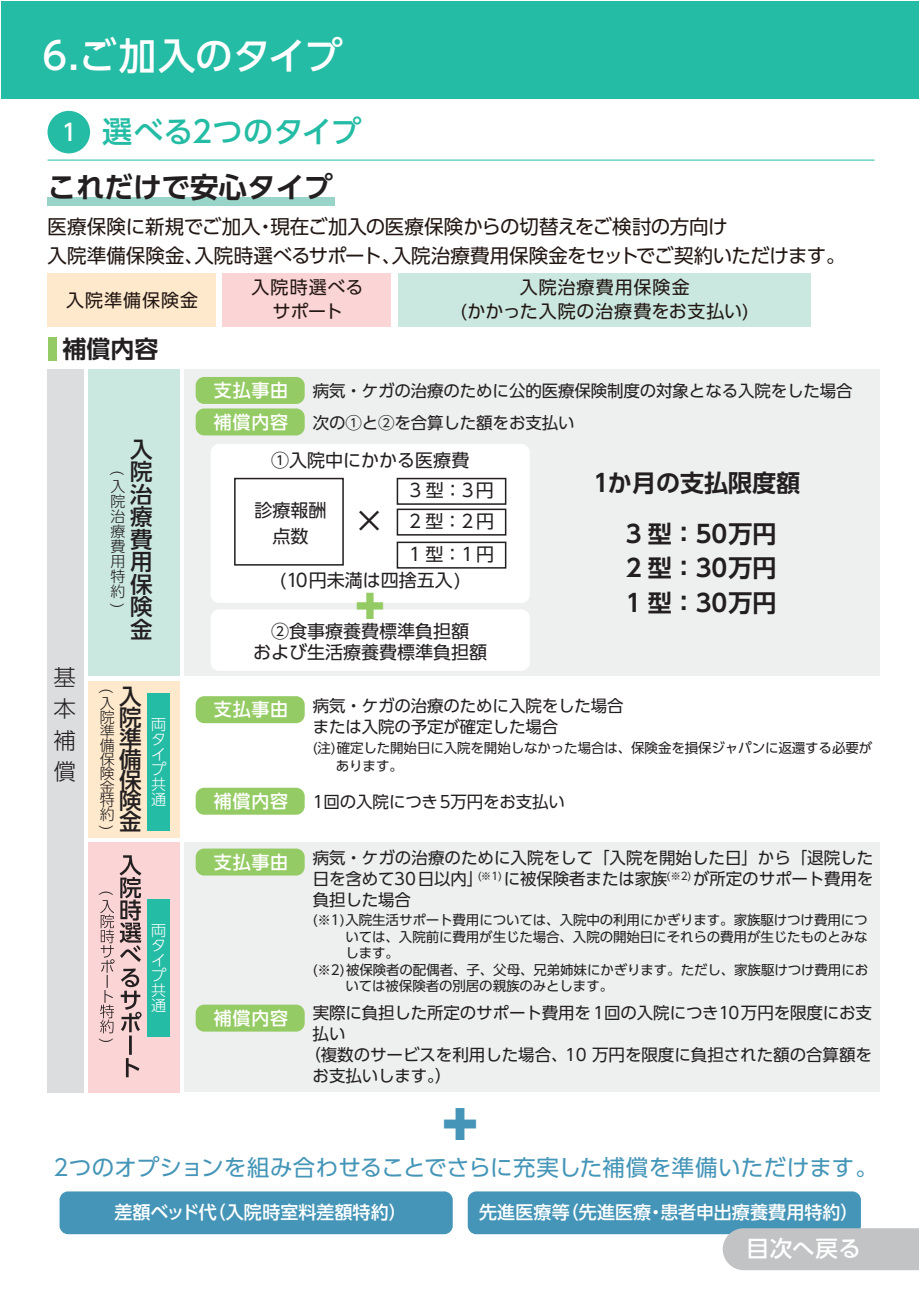
<style>
.page{position:relative;width:919px;height:1289px;background:#fff}
.page>*{position:absolute;margin:0;border:0;box-sizing:border-box;transform-origin:0 0}
.t1{font:42px "Hira Kaku Std W9";color:#4495b7}
.t2{font:500 37.5px "UD Shin Go Pro";color:#fff}
.t3{font:34.5px "Hira Kaku Std W9";color:#95cb64}
.t4{font:31.5px "UD Shin Go Pro";color:#231f20}
.t5{font:500 30px "UD Shin Go Pro";letter-spacing:.01em;color:#24bca4}
.t6{font:700 28.5px "UD Shin Go Pro De";color:#231f20}
.t7{font:700 24px/51.2px "UD Shin Go Pro De";color:#231f20;text-align:center}
.t8{font:22.5px "UD Shin Go Pro";letter-spacing:.005em;color:#4495b7}
.t9{font:500 22.5px "UD Shin Go Pro";color:#231f20}
.t10{font:500 22.5px "UD Shin Go Pro";letter-spacing:.025em;color:#fff}
.t11{font:300 22.5px "UD Shin Go Pro";color:#231f20}
.t12{font:19.5px/28.5px "UD Shin Go Pro";letter-spacing:-.005em;color:#221713}
.t13{font:18px/25.5px "UD Shin Go Pro";color:#231f20;text-align:center}
.t14{font:500 18px "UD Shin Go Pro";letter-spacing:.01em;color:#fff}
.t15{font:18px/24px "UD Shin Go Pro";letter-spacing:.045em;color:#221713;text-align:center}
.t16{font:18px/24px "UD Shin Go Pro";letter-spacing:.025em;color:#221713;text-align:center}
.t17{font:16.5px/21px "UD Shin Go Pro";letter-spacing:-.01em;color:#231f20}
.t18{font:300 15px "UD Shin Go Pro";color:#231f20}
.t19{font:300 15px "UD Shin Go Pro";color:#fff}
.t20{font:13.5px/18px "UD Shin Go Pro";letter-spacing:-.01em;color:#231f20}
.s1{font-size:23.1px;color:#fff}
</style>
<div class="page">
<div style="left:48px;top:369px;width:36px;height:724px;background:#dcdddf"></div>
<div style="left:48px;top:337px;width:8px;height:23px;background:#95cb64"></div>
<div style="left:88px;top:369px;width:91px;height:307px;background:#cae7e0"></div>
<div style="left:184px;top:369px;width:695px;height:307px;background:#eef0f0"></div>
<div style="left:184px;top:842px;width:695px;height:250px;background:#eef0f0"></div>
<div style="left:196px;top:377px;width:109px;height:27px;background:#95cb64;border-radius:9px"></div>
<div style="left:88px;top:680px;width:91px;height:157px;background:#fee9cc"></div>
<div style="left:196px;top:696px;width:109px;height:27px;background:#95cb64;border-radius:9px"></div>
<div style="left:196px;top:408px;width:109px;height:27px;background:#95cb64;border-radius:9px"></div>
<div style="left:211px;top:444px;width:319px;height:159px;background:#fff;border-radius:9px"></div>
<div style="left:211px;top:609px;width:319px;height:62px;background:#fff;border-radius:9px"></div>
<div style="left:196px;top:787px;width:109px;height:27px;background:#95cb64;border-radius:9px"></div>
<div style="left:88px;top:842px;width:91px;height:250px;background:#fbd4d5"></div>
<svg style="left:100px;top:855px;width:41px;height:222px"></svg>
<div style="left:196px;top:848px;width:109px;height:27px;background:#95cb64;border-radius:9px"></div>
<div style="left:196px;top:1004px;width:109px;height:27px;background:#95cb64;border-radius:9px"></div>
<div style="left:396px;top:478px;width:110px;height:27px;border:2px solid #231f20"></div>
<div style="left:234px;top:478px;width:110px;height:87px;border:2px solid #231f20"></div>
<div style="left:396px;top:508px;width:110px;height:27px;border:2px solid #231f20"></div>
<div style="left:396px;top:541px;width:110px;height:27px;border:2px solid #231f20"></div>
<div style="left:148px;top:692px;width:22px;height:138px;background:#24bca4"></div>
<div style="left:148px;top:898px;width:22px;height:138px;background:#24bca4"></div>
<div style="left:467px;top:1191px;width:393px;height:43px;background:#4495b7;border-radius:9px"></div>
<div style="left:60px;top:1191px;width:392px;height:43px;background:#4495b7;border-radius:9px"></div>
<div style="left:1px;top:1px;width:917px;height:98px;background:#24bca4"></div>
<hr style="left:48px;top:160px;width:826px;height:1px;background:#24bca4">
<div style="left:48px;top:111px;width:42px;height:42px;background:#24bca4;border-radius:50%"></div>
<div style="left:48px;top:197px;width:287px;height:8px;background:#98d4c8"></div>
<div style="left:48px;top:273px;width:168px;height:53px;background:#fee9cc"></div>
<div style="left:222px;top:273px;width:168px;height:53px;background:#fbd4d5"></div>
<div style="left:397px;top:273px;width:413px;height:53px;background:#cae7e0"></div>
<div style="left:722px;top:1228px;width:196px;height:42px;background:#c2c3c5"></div>
<h2 class="t2" style="left:42px;top:25px;width:301px">6.ご加入のタイプ</h2>
<h3 class="t5" style="left:62px;top:107px;width:301px"><span class="s1">1</span> 選べる2つのタイプ</h3>
<h3 class="t6" style="left:48px;top:164px;width:286px">これだけで安心タイプ</h3>
<p class="t12" style="left:48px;top:212px;width:799px">医療保険に新規でご加入・現在ご加入の医療保険からの切替えをご検討の方向け<br>入院準備保険金、入院時選べるサポート、入院治療費用保険金をセットでご契約いただけます。</p>
<p class="t15" style="left:66px;top:287px;width:133px">入院準備保険金</p>
<p class="t15" style="left:460px;top:275px;width:290px">入院治療費用保険金<br>(かかった入院の治療費をお支払い)</p>
<p class="t16" style="left:251px;top:275px;width:113px">入院時選べるサポート</p>
<h3 class="t7" style="left:63px;top:323px;width:97px">補償内容</h3>
<h3 class="t9" style="left:130px;top:431px;width:24px">入</h3>
<h3 class="t9" style="left:130px;top:453px;width:24px">院</h3>
<p class="t18" style="left:130px;top:470px;width:7px;rotate:90deg">(</p>
<p class="t18" style="left:111px;top:474px;width:16px">入</p>
<h3 class="t9" style="left:130px;top:476px;width:24px">治</h3>
<p class="t18" style="left:111px;top:489px;width:16px">院</p>
<h3 class="t9" style="left:130px;top:498px;width:24px">療</h3>
<p class="t18" style="left:111px;top:504px;width:16px">治</p>
<p class="t18" style="left:111px;top:519px;width:16px">療</p>
<h3 class="t9" style="left:130px;top:521px;width:24px">費</h3>
<p class="t18" style="left:111px;top:534px;width:16px">費</p>
<h3 class="t9" style="left:130px;top:543px;width:24px">用</h3>
<p class="t18" style="left:111px;top:549px;width:16px">用</p>
<p class="t18" style="left:111px;top:564px;width:16px">特</p>
<h3 class="t9" style="left:130px;top:566px;width:24px">保</h3>
<p class="t18" style="left:111px;top:579px;width:16px">約</p>
<h3 class="t9" style="left:130px;top:588px;width:24px">険</h3>
<p class="t18" style="left:130px;top:603px;width:7px;rotate:90deg">)</p>
<h3 class="t9" style="left:130px;top:611px;width:24px">金</h3>
<h3 class="t11" style="left:54px;top:659px;width:24px">基</h3>
<h3 class="t11" style="left:54px;top:690px;width:24px">本</h3>
<h3 class="t11" style="left:54px;top:722px;width:24px">補</h3>
<h3 class="t11" style="left:54px;top:753px;width:24px">償</h3>
<h3 class="t9" style="left:119px;top:678px;width:24px">入</h3>
<p class="t18" style="left:119px;top:688px;width:7px;rotate:90deg">(</p>
<p class="t18" style="left:100px;top:691px;width:16px">入</p>
<h3 class="t9" style="left:119px;top:699px;width:24px">院</h3>
<p class="t18" style="left:100px;top:705px;width:16px">院</p>
<p class="t18" style="left:100px;top:719px;width:16px">準</p>
<h3 class="t9" style="left:119px;top:720px;width:24px">準</h3>
<p class="t18" style="left:100px;top:733px;width:16px">備</p>
<h3 class="t9" style="left:119px;top:741px;width:24px">備</h3>
<p class="t18" style="left:100px;top:747px;width:16px">保</p>
<p class="t18" style="left:100px;top:760px;width:16px">険</p>
<h3 class="t9" style="left:119px;top:761px;width:24px">保</h3>
<p class="t18" style="left:100px;top:774px;width:16px">金</p>
<h3 class="t9" style="left:119px;top:782px;width:24px">険</h3>
<p class="t18" style="left:100px;top:788px;width:16px">特</p>
<p class="t18" style="left:100px;top:802px;width:16px">約</p>
<h3 class="t9" style="left:119px;top:803px;width:24px">金</h3>
<p class="t18" style="left:119px;top:824px;width:7px;rotate:90deg">)</p>
<p class="t19" style="left:151px;top:712px;width:16px">両</p>
<p class="t19" style="left:151px;top:727px;width:16px">タ</p>
<p class="t19" style="left:151px;top:742px;width:16px">イ</p>
<p class="t19" style="left:151px;top:757px;width:16px">プ</p>
<p class="t19" style="left:151px;top:772px;width:16px">共</p>
<p class="t19" style="left:151px;top:787px;width:16px">通</p>
<p class="t18" style="left:119px;top:889px;width:7px;rotate:90deg">(</p>
<p class="t19" style="left:151px;top:918px;width:16px">両</p>
<p class="t19" style="left:151px;top:933px;width:16px">タ</p>
<p class="t19" style="left:151px;top:948px;width:16px">イ</p>
<p class="t19" style="left:151px;top:963px;width:16px">プ</p>
<p class="t19" style="left:151px;top:978px;width:16px">共</p>
<p class="t19" style="left:151px;top:993px;width:16px">通</p>
<p class="t18" style="left:119px;top:1037px;width:7px;rotate:90deg">)</p>
<p class="t14" style="left:214px;top:375px;width:76px">支払事由</p>
<p class="t17" style="left:312px;top:379px;width:541px">病気・ケガの治療のために公的医療保険制度の対象となる入院をした場合</p>
<p class="t14" style="left:214px;top:407px;width:76px">補償内容</p>
<p class="t17" style="left:312px;top:412px;width:263px">次の①と②を合算した額をお支払い</p>
<p class="t13" style="left:271px;top:447px;width:199px">①入院中にかかる医療費</p>
<p class="t13" style="left:409px;top:477px;width:86px">3 型：3円</p>
<h3 class="t7" style="left:593px;top:456px;width:208px">1か月の支払限度額<br>3 型：50万円</h3>
<h3 class="t7" style="left:625px;top:550px;width:152px;line-height:34.5px;text-align:left">2 型：30万円<br>1 型：30万円</h3>
<p class="t13" style="left:254px;top:497px;width:73px">診療報酬点数</p>
<h3 class="t4" style="left:353px;top:495px;width:33px">×</h3>
<p class="t13" style="left:409px;top:504px;width:86px;line-height:33px;text-align:left">2 型：2円<br>1 型：1円</p>
<p class="t13" style="left:280px;top:566px;width:182px">(10円未満は四捨五入)</p>
<h3 class="t3" style="left:353px;top:587px;width:36px">＋</h3>
<p class="t13" style="left:253px;top:620px;width:235px;line-height:21px">②食事療養費標準負担額<br>および生活療養費標準負担額</p>
<p class="t14" style="left:214px;top:694px;width:76px">支払事由</p>
<p class="t17" style="left:312px;top:694px;width:312px">病気・ケガの治療のために入院をした場合または入院の予定が確定した場合</p>
<p class="t20" style="left:336px;top:738px;width:538px;text-indent:-23px">(注)確定した開始日に入院を開始しなかった場合は、保険金を損保ジャパンに返還する必要があります。</p>
<p class="t14" style="left:214px;top:786px;width:76px">補償内容</p>
<p class="t17" style="left:312px;top:790px;width:254px">1回の入院につき5万円をお支払い</p>
<p class="t14" style="left:214px;top:847px;width:76px">支払事由</p>
<p class="t17" style="left:312px;top:846px;width:562px;text-align:justify">病気・ケガの治療のために入院をして「入院を開始した日」から「退院した日を含めて30日以内」<sup>(※1)</sup> に被保険者または家族<sup>(※2)</sup> が所定のサポート費用を負担した場合</p>
<p class="t14" style="left:214px;top:1003px;width:76px">補償内容</p>
<p class="t20" style="left:312px;top:910px;width:556px">(※1)入院生活サポート費用については、入院中の利用にかぎります。家族駆けつけ費用につ</p>
<p class="t20" style="left:345px;top:927px;width:523px">いては、入院前に費用が生じた場合、入院の開始日にそれらの費用が生じたものとみな</p>
<p class="t20" style="left:345px;top:943px;width:55px">します。</p>
<p class="t20" style="left:312px;top:960px;width:557px">(※2)被保険者の配偶者、子、父母、兄弟姉妹にかぎります。ただし、家族駆けつけ費用にお</p>
<p class="t20" style="left:345px;top:976px;width:269px">いては被保険者の別居の親族のみとします。</p>
<p class="t17" style="left:312px;top:1001px;width:561px">実際に負担した所定のサポート費用を１回の入院につき10万円を限度にお支</p>
<p class="t17" style="left:312px;top:1022px;width:34px">払い</p>
<p class="t17" style="left:304px;top:1043px;width:569px">（複数のサービスを利用した場合、10 万円を限度に負担された額の合算額を</p>
<p class="t17" style="left:312px;top:1064px;width:141px">お支払いします。）</p>
<h1 class="t1" style="left:439px;top:1101px;width:43px">＋</h1>
<h3 class="t8" style="left:54px;top:1149px;width:826px">2つのオプションを組み合わせることでさらに充実した補償を準備いただけます。</h3>
<p class="t14" style="left:114px;top:1197px;width:294px">差額ベッド代（入院時室料差額特約）</p>
<p class="t14" style="left:479px;top:1197px;width:381px">先進医療等（先進医療・患者申出療養費用特約）</p>
<h3 class="t10" style="left:746px;top:1230px;width:116px">目次へ戻る</h3>
</div>
